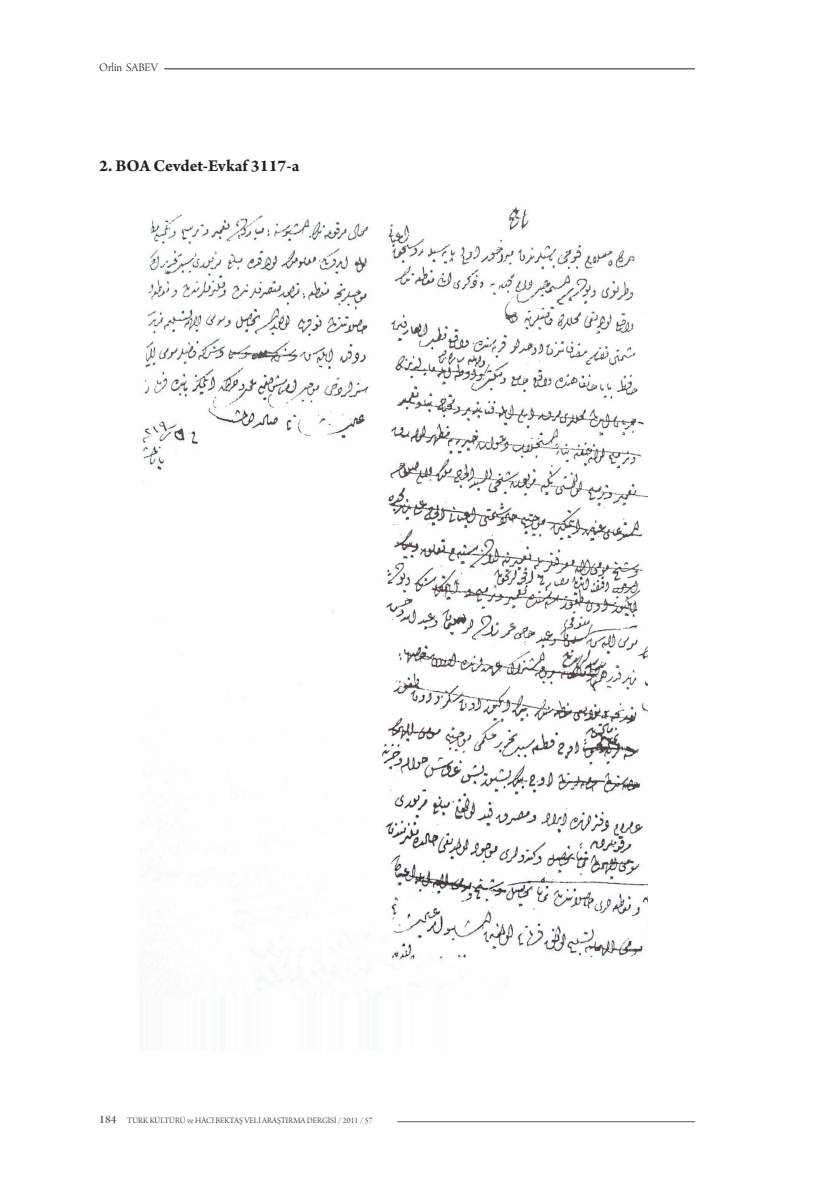
<style>
.page{position:relative;width:819px;height:1191px;background:#fff}
.page>*{position:absolute;margin:0;border:0;box-sizing:border-box;transform-origin:0 0}
.t1{font:700 17.5px "Arno Pro";color:#231f20}
.t2{font:12.25px "Arno Pro Light Display";color:#231f20}
.t3{font:8.75px "Arno Pro Light Display";color:#231f20}
.s1{font-family:"Arno Pro Smbd Display";font-size:12.25px;color:#57585a}
</style>
<div class="page">
<hr style="left:164px;top:68px;width:530px;height:1px;background:#231f20">
<hr style="left:397px;top:1121px;width:297px;height:1px;background:#57585a">
<img style="left:139px;top:206px;width:508px;height:844px">
<p class="t2" style="left:99px;top:61px;width:60px">Orlin SABEV</p>
<p class="t1" style="left:99px;top:155px;width:202px">2. BOA Cevdet-Evkaf 3117-a</p>
<p class="t3" style="left:99px;top:1116px;width:275px"><span class="s1">184</span> TÜRK KÜLTÜRÜ ve HACI BEKTAŞ VELİ ARAŞTIRMA DERGİSİ / 2011 / 57</p>
</div>
